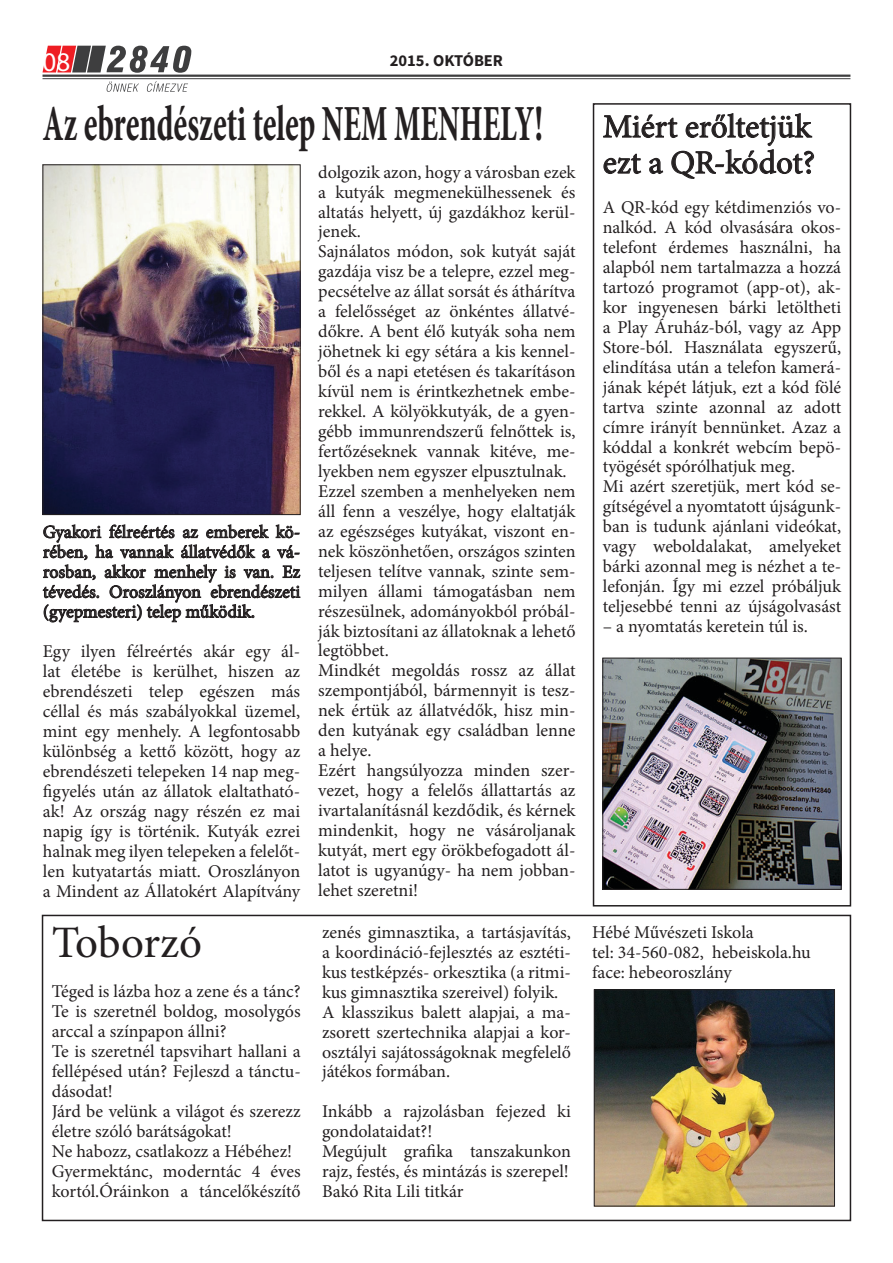
<style>
.page{position:relative;width:893px;height:1263px;background:#fff}
.page>*{position:absolute;margin:0;border:0;box-sizing:border-box;transform-origin:0 0}
.t1{font:700 condensed 51.15px "Minion Pro";color:#231f20;scale:.65 1}
.t2{font:45px "Minion Pro";letter-spacing:-.005em;color:#231f20}
.t3{font:33px/36px "Minion Pro";letter-spacing:-.005em;color:#231f20}
.t4{font:27px "Myriad Pro";color:#fff}
.t5{font:18px/20px "Minion Pro";color:#231f20;text-align:justify}
.t6{font:700 16.5px "Source Sans Pro";color:#231f20}
</style>
<div class="page">
<svg style="left:43px;top:46px;width:148px;height:27px"></svg>
<svg style="left:107px;top:82px;width:32px;height:10px"></svg>
<svg style="left:147px;top:81px;width:41px;height:11px"></svg>
<hr style="left:43px;top:75px;width:807px;height:2px;background:#3e3e3f">
<hr style="left:43px;top:78px;width:807px;height:1px;background:#3e3e3f">
<svg style="left:42px;top:524px;width:259px;height:99px"></svg>
<div style="left:42px;top:915px;width:809px;height:306px;border:2px solid #231f20"></div>
<img style="left:596px;top:991px;width:237px;height:213px">
<div style="left:594px;top:989px;width:241px;height:217px;border:1px solid #231f20"></div>
<svg style="left:603px;top:113px;width:211px;height:66px"></svg>
<div style="left:593px;top:103px;width:258px;height:803px;border:2px solid #231f20"></div>
<img style="left:604px;top:660px;width:236px;height:228px">
<div style="left:602px;top:658px;width:240px;height:232px;border:1px solid #231f20"></div>
<img style="left:45px;top:166px;width:254px;height:347px">
<div style="left:43px;top:164px;width:258px;height:351px;border:1px solid #231f20"></div>
<p class="t4" style="left:43px;top:46px;width:29px">08</p>
<p class="t6" style="left:390px;top:50px;width:115px">2015. OKTÓBER</p>
<p class="t1" style="left:43px;top:88px;width:771px">Az ebrendészeti telep NEM MENHELY!</p>
<p class="t5" style="left:43px;top:522px;width:259px">Gyakori félreértés az emberek kö&shy;rében, ha vannak állatvédők a vá&shy;rosban, akkor menhely is van. Ez tévedés. Oroszlányon ebrendészeti (gyepmesteri) telep működik.</p>
<p class="t5" style="left:43px;top:642px;width:259px">Egy ilyen félreértés akár egy ál&shy;lat életébe is kerülhet, hiszen az ebrendészeti telep egészen más céllal és más szabályokkal üzemel, mint egy menhely. A legfontosabb különbség a kettő között, hogy az ebrendészeti telepeken 14 nap meg&shy;figyelés után az állatok elaltatható&shy;ak! Az ország nagy részén ez mai napig így is történik. Kutyák ezrei halnak meg ilyen telepeken a felelőt&shy;len kutyatartás miatt. Oroszlányon a Mindent az Állatokért Alapítvány</p>
<p class="t2" style="left:52px;top:913px;width:152px">Toborzó</p>
<p class="t5" style="left:52px;top:982px;width:250px">Téged is lázba hoz a zene és a tánc?</p>
<p class="t5" style="left:52px;top:1002px;width:250px">Te is szeretnél boldog, mosolygós arccal a színpapon állni?</p>
<p class="t5" style="left:52px;top:1041px;width:250px">Te is szeretnél tapsvihart hallani a fellépésed után? Fejleszd a tánctu&shy;dásodat!</p>
<p class="t5" style="left:52px;top:1101px;width:250px">Járd be velünk a világot és szerezz életre szóló barátságokat!</p>
<p class="t5" style="left:52px;top:1141px;width:242px">Ne habozz, csatlakozz a Hébéhez!</p>
<p class="t5" style="left:52px;top:1161px;width:250px">Gyermektánc, moderntác 4 éves kortól.Óráinkon a táncelőkészítő</p>
<p class="t5" style="left:318px;top:162px;width:259px">dolgozik azon, hogy a városban ezek a kutyák megmenekülhessenek és altatás helyett, új gazdákhoz kerül&shy;jenek.</p>
<p class="t5" style="left:318px;top:242px;width:259px">Sajnálatos módon, sok kutyát saját gazdája visz be a telepre, ezzel meg&shy;pecsételve az állat sorsát és áthárítva a felelősséget az önkéntes állatvé&shy;dőkre. A bent élő kutyák soha nem jöhetnek ki egy sétára a kis kennel&shy;ből és a napi etetésen és takarításon kívül nem is érintkezhetnek embe&shy;rekkel. A kölyökkutyák, de a gyen&shy;gébb immunrendszerű felnőttek is, fertőzéseknek vannak kitéve, me&shy;lyekben nem egyszer elpusztulnak.</p>
<p class="t5" style="left:318px;top:481px;width:259px">Ezzel szemben a menhelyeken nem áll fenn a veszélye, hogy elaltatják az egészséges kutyákat, viszont en&shy;nek köszönhetően, országos szinten teljesen telítve vannak, szinte sem&shy;milyen állami támogatásban nem részesülnek, adományokból próbál&shy;ják biztosítani az állatoknak a lehető legtöbbet.</p>
<p class="t5" style="left:318px;top:661px;width:259px">Mindkét megoldás rossz az állat szempontjából, bármennyit is tesz&shy;nek értük az állatvédők, hisz min&shy;den kutyának egy családban lenne a helye.</p>
<p class="t5" style="left:318px;top:760px;width:259px">Ezért hangsúlyozza minden szer&shy;vezet, hogy a felelős állattartás az ivartalanításnál kezdődik, és kérnek mindenkit, hogy ne vásároljanak kutyát, mert egy örökbefogadott ál&shy;latot is ugyanúgy- ha nem jobban&shy;lehet szeretni!</p>
<p class="t5" style="left:322px;top:922px;width:250px">zenés gimnasztika, a tartásjavítás, a koordináció-fejlesztés az esztéti&shy;kus testképzés- orkesztika (a ritmi&shy;kus gimnasztika szereivel) folyik.</p>
<p class="t5" style="left:322px;top:1002px;width:250px">A klasszikus balett alapjai, a ma&shy;zsorett szertechnika alapjai a kor&shy;osztályi sajátosságoknak megfelelő játékos formában.</p>
<p class="t5" style="left:322px;top:1102px;width:250px">Inkább a rajzolásban fejezed ki gondolataidat?!</p>
<p class="t5" style="left:322px;top:1142px;width:250px">Megújult grafika tanszakunkon rajz, festés, és mintázás is szerepel!</p>
<p class="t5" style="left:322px;top:1181px;width:143px">Bakó Rita Lili titkár</p>
<p class="t3" style="left:603px;top:109px;width:214px">Miért erőltetjük ezt a QR-kódot?</p>
<p class="t5" style="left:603px;top:197px;width:240px">A QR-kód egy kétdimenziós vo&shy;nalkód. A kód olvasására okos&shy;telefont érdemes használni, ha alapból nem tartalmazza a hozzá tartozó programot (app-ot), ak&shy;kor ingyenesen bárki letöltheti a Play Áruház-ból, vagy az App Store-ból. Használata egyszerű, elindítása után a telefon kamerá&shy;jának képét látjuk, ezt a kód fölé tartva szinte azonnal az adott címre irányít bennünket. Azaz a kóddal a konkrét webcím bepö&shy;työgését spórólhatjuk meg.</p>
<p class="t5" style="left:603px;top:477px;width:240px">Mi azért szeretjük, mert kód se&shy;gítségével a nyomtatott újságunk&shy;ban is tudunk ajánlani videókat, vagy weboldalakat, amelyeket bárki azonnal meg is nézhet a te&shy;lefonján. Így mi ezzel próbáljuk teljesebbé tenni az újságolvasást</p>
<p class="t5" style="left:603px;top:616px;width:207px">– a nyomtatás keretein túl is.</p>
<p class="t5" style="left:592px;top:922px;width:163px">Hébé Művészeti Iskola</p>
<p class="t5" style="left:592px;top:942px;width:220px">tel: 34-560-082, hebeiskola.hu</p>
<p class="t5" style="left:592px;top:962px;width:141px">face: hebeoroszlány</p>
</div>
